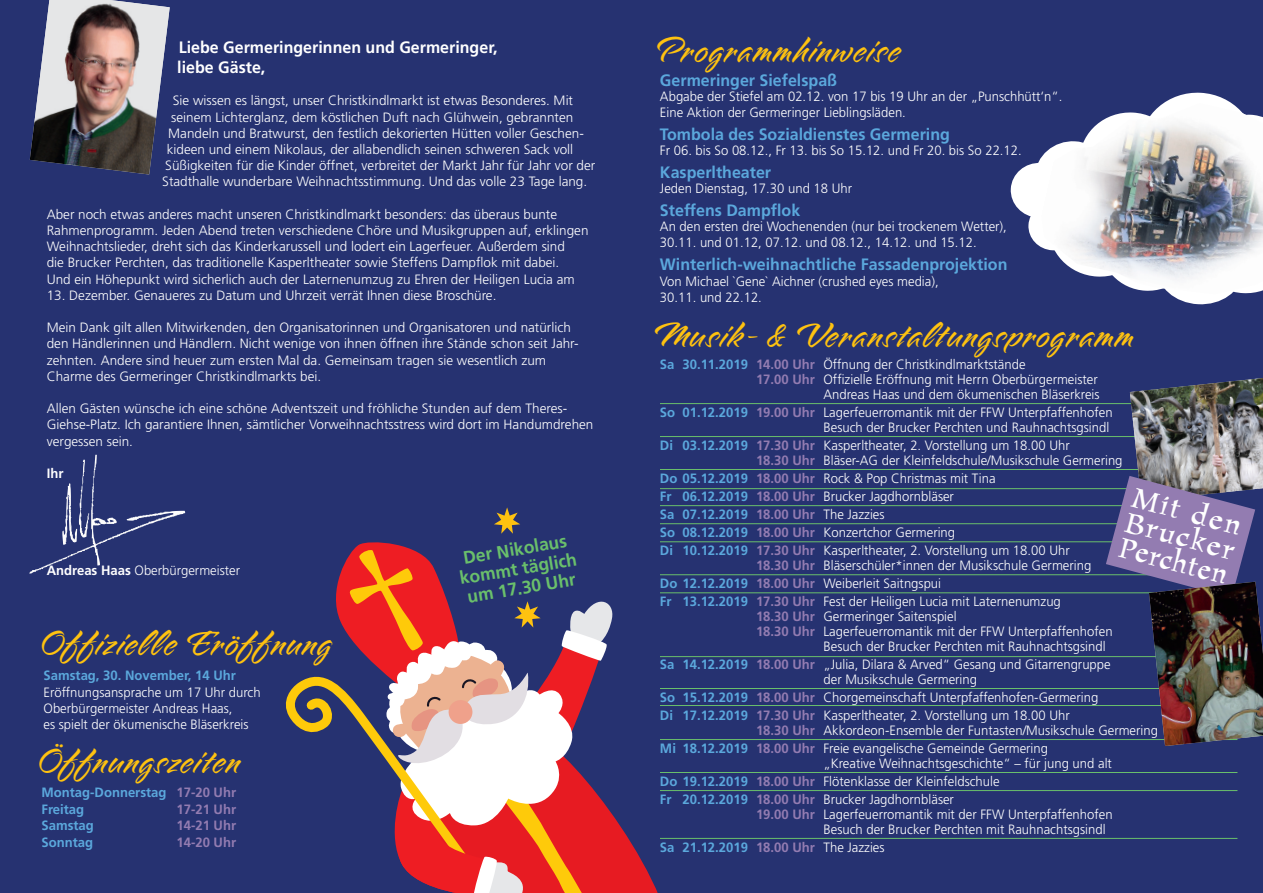
<style>
.page{position:relative;width:1263px;height:893px;background:#263271}
.page>*{position:absolute;margin:0;border:0;box-sizing:border-box;transform-origin:0 0}
.t1{font:43.5px "Alpine Script";letter-spacing:.035em;color:#fec210}
.t2{font:32.85px/25.7px "Amigo";color:#fff;text-align:justify}
.t3{font:700 18px/19.5px "Frutiger";color:#6ac06b;text-align:center}
.t4{font:700 16.5px "Frutiger";color:#5ba8dc}
.t5{font:700 16.5px/19.8px "Frutiger";color:#fff}
.t6{font:300 13.5px/16.2px "Frutiger";color:#fff}
.t7{font:700 13.5px/16.5px "Frutiger";color:#5ba8dc}
.t8{font:700 13.5px "Frutiger";color:#937cb1}
.t9{font:700 13.5px "Frutiger";color:#fff}
.s1{font-weight:700}
.s2{color:#937cb1}
.s3{font-weight:700;color:#5ba8dc}
.s4{font-weight:700;color:#937cb1}
.s5{font-weight:300;color:#fff}
</style>
<div class="page">
<img style="left:29px;top:455px;width:117px;height:119px">
<img style="left:30px;top:0;width:140px;height:175px">
<svg style="left:1010px;top:92px;width:221px;height:213px"></svg>
<img style="left:1041px;top:103px;width:222px;height:191px">
<svg style="left:623px;top:830px;width:57px;height:63px"></svg>
<svg style="left:285px;top:676px;width:42px;height:57px"></svg>
<hr style="left:660px;top:403px;width:577px;height:1px;background:#6ac06b">
<hr style="left:660px;top:436px;width:577px;height:1px;background:#6ac06b">
<hr style="left:660px;top:469px;width:577px;height:1px;background:#6ac06b">
<hr style="left:660px;top:488px;width:577px;height:1px;background:#6ac06b">
<hr style="left:660px;top:505px;width:577px;height:1px;background:#6ac06b">
<hr style="left:660px;top:523px;width:577px;height:1px;background:#6ac06b">
<svg style="left:327px;top:507px;width:296px;height:386px"></svg>
<hr style="left:660px;top:541px;width:577px;height:1px;background:#6ac06b">
<hr style="left:660px;top:574px;width:577px;height:1px;background:#6ac06b">
<hr style="left:660px;top:592px;width:577px;height:1px;background:#6ac06b">
<hr style="left:660px;top:656px;width:577px;height:1px;background:#6ac06b">
<hr style="left:660px;top:688px;width:577px;height:1px;background:#6ac06b">
<hr style="left:660px;top:705px;width:577px;height:1px;background:#6ac06b">
<hr style="left:660px;top:739px;width:577px;height:1px;background:#6ac06b">
<hr style="left:660px;top:772px;width:577px;height:1px;background:#6ac06b">
<hr style="left:660px;top:790px;width:577px;height:1px;background:#6ac06b">
<hr style="left:660px;top:838px;width:577px;height:1px;background:#6ac06b">
<img style="left:1106px;top:378px;width:157px;height:280px">
<img style="left:1149px;top:582px;width:114px;height:164px">
<p class="t5" style="left:177px;top:38px;width:322px">Liebe Germeringerinnen und Germeringer, liebe Gäste,</p>
<p class="t6" style="left:173px;top:93px;width:402px">Sie wissen es längst, unser Christkindlmarkt ist etwas Besonderes. Mit</p>
<p class="t6" style="left:171px;top:109px;width:404px">seinem Lichterglanz, dem köstlichen Duft nach Glühwein, gebrannten</p>
<p class="t6" style="left:168px;top:125px;width:417px">Mandeln und Bratwurst, den festlich dekorierten Hütten voller Geschen-</p>
<p class="t6" style="left:167px;top:141px;width:408px">kideen und einem Nikolaus, der allabendlich seinen schweren Sack voll</p>
<p class="t6" style="left:165px;top:158px;width:432px">Süßigkeiten für die Kinder öffnet, verbreitet der Markt Jahr für Jahr vor der</p>
<p class="t6" style="left:162px;top:174px;width:426px">Stadthalle wunderbare Weihnachtsstimmung. Und das volle 23 Tage lang.</p>
<p class="t6" style="left:47px;top:206px;width:543px">Aber noch etwas anderes macht unseren Christkindlmarkt besonders: das überaus bunte Rahmenprogramm. Jeden Abend treten verschiedene Chöre und Musikgruppen auf, erklingen Weihnachtslieder, dreht sich das Kinderkarussell und lodert ein Lagerfeuer. Außerdem sind<br>die Brucker Perchten, das traditionelle Kasperltheater sowie Steffens Dampflok mit dabei.<br>Und ein Höhepunkt wird sicherlich auch der Laternenumzug zu Ehren der Heiligen Lucia am</p>
<p class="t6" style="left:47px;top:287px;width:451px">13. Dezember. Genaueres zu Datum und Uhrzeit verrät Ihnen diese Broschüre.</p>
<p class="t6" style="left:47px;top:320px;width:533px">Mein Dank gilt allen Mitwirkenden, den Organisatorinnen und Organisatoren und natürlich den Händlerinnen und Händlern. Nicht wenige von ihnen öffnen ihre Stände schon seit Jahr&shy;zehnten. Andere sind heuer zum ersten Mal da. Gemeinsam tragen sie wesentlich zum Charme des Germeringer Christkindlmarkts bei.</p>
<p class="t6" style="left:47px;top:401px;width:548px">Allen Gästen wünsche ich eine schöne Adventszeit und fröhliche Stunden auf dem Theres-<br>Giehse-Platz. Ich garantiere Ihnen, sämtlicher Vorweihnachtsstress wird dort im Handumdrehen vergessen sein.</p>
<p class="t9" style="left:47px;top:465px;width:18px">Ihr</p>
<p class="t6" style="left:47px;top:563px;width:195px"><span class="s1">Andreas Haas</span> Oberbürgermeister</p>
<h1 class="t1" style="left:39px;top:622px;width:294px">Offizielle Eröffnung</h1>
<p class="t7" style="left:44px;top:667px;width:194px">Samstag, 30. November, 14 Uhr</p>
<p class="t6" style="left:44px;top:684px;width:219px">Eröffnungsansprache um 17 Uhr durch<br>Oberbürgermeister Andreas Haas,<br>es spielt der ökumenische Bläserkreis</p>
<h1 class="t1" style="left:39px;top:740px;width:201px">Öffnungszeiten</h1>
<p class="t7" style="left:41px;top:784px;width:196px">Montag-Donnerstag <span class="s2">17-20 Uhr<br></span>Freitag</p>
<p class="t8" style="left:176px;top:801px;width:61px">17-21 Uhr</p>
<p class="t7" style="left:41px;top:817px;width:54px">Samstag</p>
<p class="t8" style="left:176px;top:818px;width:61px">14-21 Uhr</p>
<p class="t7" style="left:41px;top:834px;width:53px">Sonntag</p>
<p class="t8" style="left:176px;top:834px;width:61px">14-20 Uhr</p>
<h3 class="t3" style="left:455px;top:550px;width:120px;rotate:-10deg">Der Nikolaus kommt täglich um 17.30 Uhr</h3>
<h1 class="t1" style="left:655px;top:29px;width:246px">Programmhinweise</h1>
<p class="t4" style="left:660px;top:70px;width:178px">Germeringer Siefelspaß</p>
<p class="t6" style="left:660px;top:88px;width:404px">Abgabe der Stiefel am 02.12. von 17 bis 19 Uhr an der „Punschhütt‘n“.<br>Eine Aktion der Germeringer Lieblingsläden.</p>
<p class="t4" style="left:660px;top:124px;width:291px">Tombola des Sozialdienstes Germering</p>
<p class="t6" style="left:660px;top:142px;width:363px">Fr 06. bis So 08.12., Fr 13. bis So 15.12. und Fr 20. bis So 22.12.</p>
<p class="t4" style="left:660px;top:162px;width:113px">Kasperltheater</p>
<p class="t6" style="left:660px;top:180px;width:194px">Jeden Dienstag, 17.30 und 18 Uhr</p>
<p class="t4" style="left:660px;top:200px;width:142px">Steffens Dampflok</p>
<p class="t6" style="left:660px;top:218px;width:348px">An den ersten drei Wochenenden (nur bei trockenem Wetter),<br>30.11. und 01.12, 07.12. und 08.12., 14.12. und 15.12.</p>
<p class="t4" style="left:660px;top:254px;width:349px">Winterlich-weihnachtliche Fassadenprojektion</p>
<p class="t6" style="left:660px;top:273px;width:280px">Von Michael `Gene` Aichner (crushed eyes media),<br>30.11. und 22.12.</p>
<h1 class="t1" style="left:652px;top:314px;width:482px">Musik- &amp; Veranstaltungsprogramm</h1>
<p class="t6" style="left:660px;top:357px;width:367px"><span class="s3">Sa 30.11.2019</span> <span class="s4">14.00 Uhr</span> Öffnung der Christkindlmarktstände</p>
<p class="t6" style="left:756px;top:372px;width:343px"><span class="s4">17.00 Uhr</span> Offizielle Eröffnung mit Herrn Oberbürgermeister</p>
<p class="t6" style="left:823px;top:387px;width:278px">Andreas Haas und dem ökumenischen Bläserkreis</p>
<p class="t6" style="left:660px;top:405px;width:454px;line-height:15px;text-align:right"><span class="s3">So 01.12.2019</span> <span class="s4">19.00 Uhr</span> Lagerfeuerromantik mit der FFW Unterpfaffenhofen<br>Besuch der Brucker Perchten und Rauhnachtsgsindl</p>
<p class="t6" style="left:756px;top:438px;width:368px;line-height:15px;text-indent:-96px"><span class="s3">Di 03.12.2019</span> <span class="s4">17.30 Uhr</span> Kasperltheater, 2. Vorstellung um 18.00 Uhr<br><span class="s4">18.30 Uhr</span> Bläser-AG der Kleinfeldschule/Musikschule Germering</p>
<p class="t6" style="left:660px;top:470px;width:411px;line-height:18px"><span class="s3">Do 05.12.2019</span> <span class="s4">18.00 Uhr</span> Rock &amp; Pop Christmas mit Tina<br><span class="s3">Fr 06.12.2019</span> <span class="s4">18.00 Uhr</span> Brucker Jagdhornbläser<br><span class="s3">Sa 07.12.2019</span> <span class="s4">18.00 Uhr</span> The Jazzies<br><span class="s3">So 08.12.2019</span> <span class="s4">18.00 Uhr</span> Konzertchor Germering<br><span class="s3">Di 10.12.2019</span> <span class="s4">17.30 Uhr</span> Kasperltheater, 2. Vorstellung um 18.00 Uhr</p>
<p class="t6" style="left:660px;top:557px;width:433px;line-height:18px;text-indent:96px"><span class="s4">18.30 Uhr</span> Bläserschüler*innen der Musikschule Germering<br><span class="s3">Do 12.12.2019</span> <span class="s4">18.00 Uhr</span> Weiberleit Saitngspui<br><span class="s3">Fr 13.12.2019</span> <span class="s4">17.30 Uhr</span> Fest der Heiligen Lucia mit Laternenumzug</p>
<p class="t6" style="left:756px;top:609px;width:202px"><span class="s4">18.30 Uhr</span> Germeringer Saitenspiel</p>
<p class="t6" style="left:756px;top:624px;width:358px"><span class="s4">18.30 Uhr</span> Lagerfeuerromantik mit der FFW Unterpfaffenhofen</p>
<p class="t6" style="left:823px;top:639px;width:284px">Besuch der Brucker Perchten mit Rauhnachtsgsindl</p>
<p class="t6" style="left:823px;top:657px;width:289px;line-height:15px;text-indent:-164px"><span class="s3">Sa 14.12.2019</span> <span class="s4">18.00 Uhr</span> „Julia, Dilara &amp; Arved“ Gesang und Gitarrengruppe der Musikschule Germering</p>
<p class="t6" style="left:660px;top:689px;width:440px;line-height:18px"><span class="s3">So 15.12.2019</span> <span class="s4">18.00 Uhr</span> Chorgemeinschaft Unterpfaffenhofen-Germering<br><span class="s3">Di 17.12.2019</span> <span class="s4">17.30 Uhr</span> Kasperltheater, 2. Vorstellung um 18.00 Uhr</p>
<p class="t6" style="left:660px;top:722px;width:499px;line-height:18px;text-indent:96px"><span class="s4">18.30 Uhr</span> Akkordeon-Ensemble der Funtasten/Musikschule Germering<br><span class="s3">Mi 18.12.2019</span> <span class="s4">18.00 Uhr</span> Freie evangelische Gemeinde Germering</p>
<p class="t6" style="left:660px;top:755px;width:453px;line-height:18px;text-indent:164px">„Kreative Weihnachtsgeschichte“ – für jung und alt<br><span class="s3">Do 19.12.2019</span> <span class="s4">18.00 Uhr</span> Flötenklasse der Kleinfeldschule<br><span class="s3">Fr 20.12.2019</span> <span class="s4">18.00 Uhr</span> Brucker Jagdhornbläser</p>
<p class="t6" style="left:823px;top:807px;width:291px;line-height:15px;text-indent:-68px"><span class="s4">19.00 Uhr</span> Lagerfeuerromantik mit der FFW Unterpfaffenhofen<br>Besuch der Brucker Perchten mit Rauhnachtsgsindl</p>
<p class="t7" style="left:660px;top:839px;width:226px">Sa 21.12.2019 <span class="s2">18.00 Uhr</span> <span class="s5">The Jazzies</span></p>
<h2 class="t2" style="left:1135px;top:484px;width:115px;rotate:15deg">Mit den Brucker Perchten</h2>
</div>
